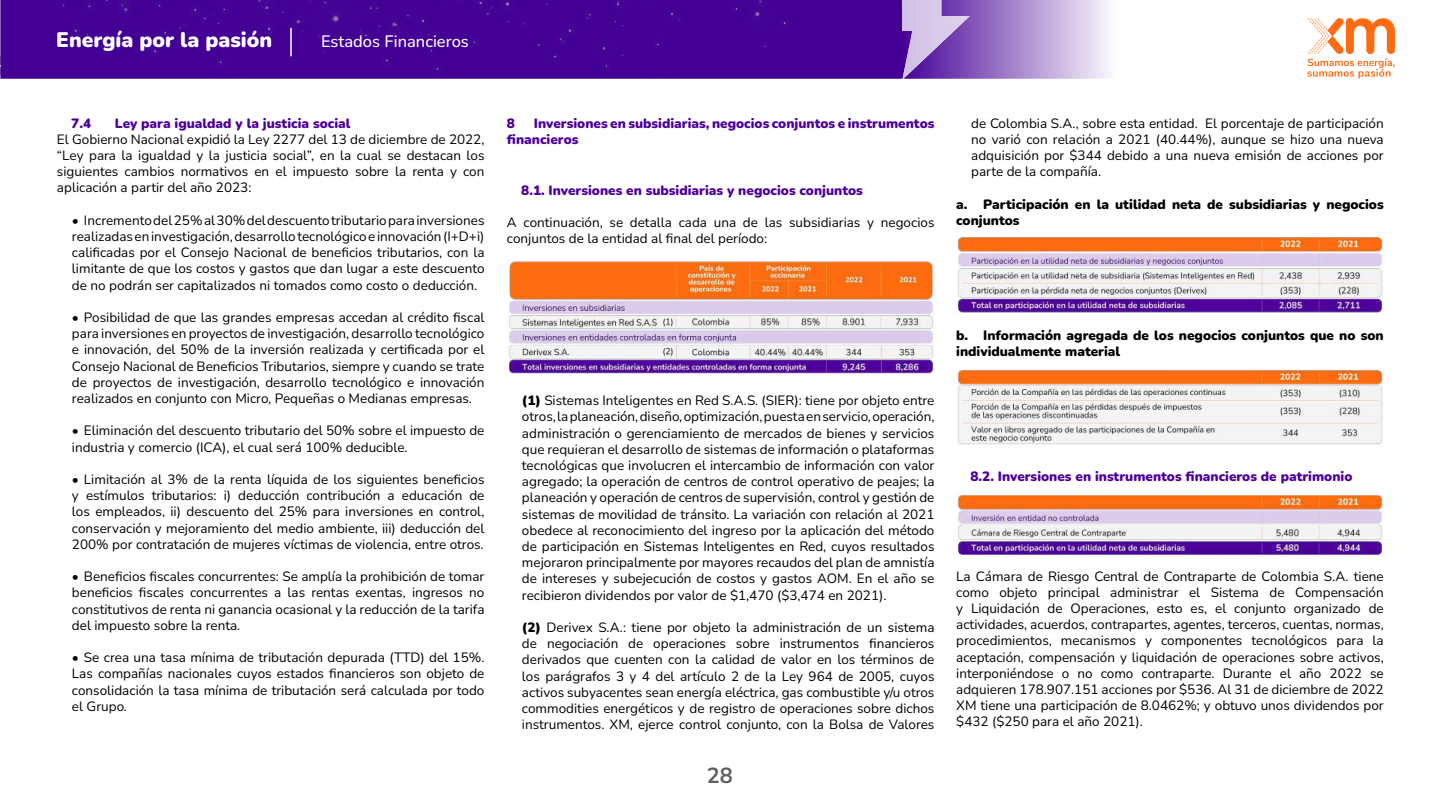
<style>
.page{position:relative;width:1440px;height:810px;background:#fff}
.page>*{position:absolute;margin:0;border:0;box-sizing:border-box;transform-origin:0 0}
.t1{font:700 21.75px "Nunito";color:#5f6163}
.t2{font:900 21px "Nunito";color:#fff}
.t3{font:500 16.5px "Nunito";color:#fff}
.t4{font:13.5px/16.2px "Nunito";color:#000;text-align:justify}
.t5{font:900 13.5px/16.2px "Nunito";color:#4e009b}
.t6{font:900 13.5px/16.2px "Nunito";color:#000}
.s1{font-weight:900}
</style>
<div class="page">
<div style="left:0;top:0;width:902px;height:79px;background:#440095"></div>
<img style="left:970px;top:27px;width:140px;height:52px">
<img style="left:970px;top:0;width:140px;height:27px">
<img style="left:902px;top:0;width:68px;height:79px">
<svg style="left:1307px;top:18px;width:88px;height:61px"></svg>
<svg style="left:759px;top:41px;width:12px;height:11px"></svg>
<svg style="left:0;top:56px;width:9px;height:19px"></svg>
<svg style="left:834px;top:57px;width:7px;height:7px"></svg>
<div style="left:728px;top:0;width:66px;height:33px;background:#440195"></div>
<img style="left:751px;top:0;width:17px;height:11px">
<div style="left:249px;top:0;width:435px;height:77px;background:#440095"></div>
<div style="left:57px;top:0;width:178px;height:79px;background:#440095"></div>
<hr style="left:290px;top:28px;width:2px;height:28px;background:#fff">
<img style="left:508px;top:261px;width:426px;height:112px">
<img style="left:956px;top:235px;width:427px;height:78px">
<img style="left:957px;top:368px;width:426px;height:78px">
<img style="left:957px;top:494px;width:426px;height:61px">
<h2 class="t2" style="left:56px;top:25px;width:217px">Energía por la pasión</h2>
<p class="t3" style="left:321px;top:29px;width:149px">Estados Financieros</p>
<p class="t5" style="left:71px;top:114px;width:21px">7.4</p>
<p class="t5" style="left:115px;top:114px;width:237px">Ley para igualdad y la justicia social</p>
<p class="t4" style="left:57px;top:131px;width:429px">El Gobierno Nacional expidió la Ley 2277 del 13 de diciembre de 2022, “Ley para la igualdad y la justicia social”, en la cual se destacan los siguientes cambios normativos en el impuesto sobre la renta y con aplicación a partir del año 2023:</p>
<p class="t4" style="left:72px;top:212px;width:414px">• Incremento del 25% al 30% del descuento tributario para inversiones realizadas en investigación, desarrollo tecnológico e innovación (I+D+i) calificadas por el Consejo Nacional de beneficios tributarios, con la limitante de que los costos y gastos que dan lugar a este descuento de no podrán ser capitalizados ni tomados como costo o deducción.</p>
<p class="t4" style="left:72px;top:309px;width:414px">• Posibilidad de que las grandes empresas accedan al crédito fiscal para inversiones en proyectos de investigación, desarrollo tecnológico e innovación, del 50% de la inversión realizada y certificada por el Consejo Nacional de Beneficios Tributarios, siempre y cuando se trate de proyectos de investigación, desarrollo tecnológico e innovación realizados en conjunto con Micro, Pequeñas o Medianas empresas.</p>
<p class="t4" style="left:72px;top:422px;width:414px">• Eliminación del descuento tributario del 50% sobre el impuesto de industria y comercio (ICA), el cual será 100% deducible.</p>
<p class="t4" style="left:72px;top:471px;width:414px">• Limitación al 3% de la renta líquida de los siguientes beneficios y estímulos tributarios: i) deducción contribución a educación de los empleados, ii) descuento del 25% para inversiones en control, conservación y mejoramiento del medio ambiente, iii) deducción del 200% por contratación de mujeres víctimas de violencia, entre otros.</p>
<p class="t4" style="left:72px;top:568px;width:414px">• Beneficios fiscales concurrentes: Se amplía la prohibición de tomar beneficios fiscales concurrentes a las rentas exentas, ingresos no constitutivos de renta ni ganancia ocasional y la reducción de la tarifa del impuesto sobre la renta.</p>
<p class="t4" style="left:72px;top:649px;width:414px">• Se crea una tasa mínima de tributación depurada (TTD) del 15%.<br>Las compañías nacionales cuyos estados financieros son objeto de consolidación la tasa mínima de tributación será calculada por todo el Grupo.</p>
<p class="t5" style="left:507px;top:114px;width:429px;text-indent:27px">Inversiones en subsidiarias, negocios conjuntos e instrumentos financieros</p>
<p class="t4" style="left:971px;top:114px;width:414px">de Colombia S.A., sobre esta entidad. El porcentaje de participación no varió con relación a 2021 (40.44%), aunque se hizo una nueva adquisición por $344 debido a una nueva emisión de acciones por parte de la compañía.</p>
<p class="t6" style="left:956px;top:195px;width:429px">a. Participación en la utilidad neta de subsidiarias y negocios conjuntos</p>
<p class="t5" style="left:507px;top:114px;width:10px">8</p>
<p class="t5" style="left:521px;top:181px;width:343px">8.1. Inversiones en subsidiarias y negocios conjuntos</p>
<p class="t4" style="left:507px;top:214px;width:429px">A continuación, se detalla cada una de las subsidiarias y negocios conjuntos de la entidad al final del período:</p>
<p class="t4" style="left:522px;top:392px;width:414px"><span class="s1">(1)</span> Sistemas Inteligentes en Red S.A.S. (SIER): tiene por objeto entre otros, la planeación, diseño, optimización, puesta en servicio, operación, administración o gerenciamiento de mercados de bienes y servicios que requieran el desarrollo de sistemas de información o plataformas tecnológicas que involucren el intercambio de información con valor agregado; la operación de centros de control operativo de peajes; la planeación y operación de centros de supervisión, control y gestión de sistemas de movilidad de tránsito. La variación con relación al 2021 obedece al reconocimiento del ingreso por la aplicación del método de participación en Sistemas Inteligentes en Red, cuyos resultados mejoraron principalmente por mayores recaudos del plan de amnistía de intereses y subejecución de costos y gastos AOM. En el año se recibieron dividendos por valor de $1,470 ($3,474 en 2021).</p>
<p class="t4" style="left:522px;top:619px;width:414px"><span class="s1">(2)</span> Derivex S.A.: tiene por objeto la administración de un sistema de negociación de operaciones sobre instrumentos financieros derivados que cuenten con la calidad de valor en los términos de los parágrafos 3 y 4 del artículo 2 de la Ley 964 de 2005, cuyos activos subyacentes sean energía eléctrica, gas combustible y/u otros commodities energéticos y de registro de operaciones sobre dichos instrumentos. XM, ejerce control conjunto, con la Bolsa de Valores</p>
<h1 class="t1" style="left:707px;top:760px;width:28px">28</h1>
<p class="t6" style="left:956px;top:327px;width:429px">b. Información agregada de los negocios conjuntos que no son individualmente material</p>
<p class="t5" style="left:971px;top:468px;width:384px">8.2. Inversiones en instrumentos financieros de patrimonio</p>
<p class="t4" style="left:956px;top:567px;width:429px">La Cámara de Riesgo Central de Contraparte de Colombia S.A. tiene como objeto principal administrar el Sistema de Compensación y Liquidación de Operaciones, esto es, el conjunto organizado de actividades, acuerdos, contrapartes, agentes, terceros, cuentas, normas, procedimientos, mecanismos y componentes tecnológicos para la aceptación, compensación y liquidación de operaciones sobre activos, interponiéndose o no como contraparte. Durante el año 2022 se adquieren 178.907.151 acciones por $536. Al 31 de diciembre de 2022<br>XM tiene una participación de 8.0462%; y obtuvo unos dividendos por $432 ($250 para el año 2021).</p>
</div>
